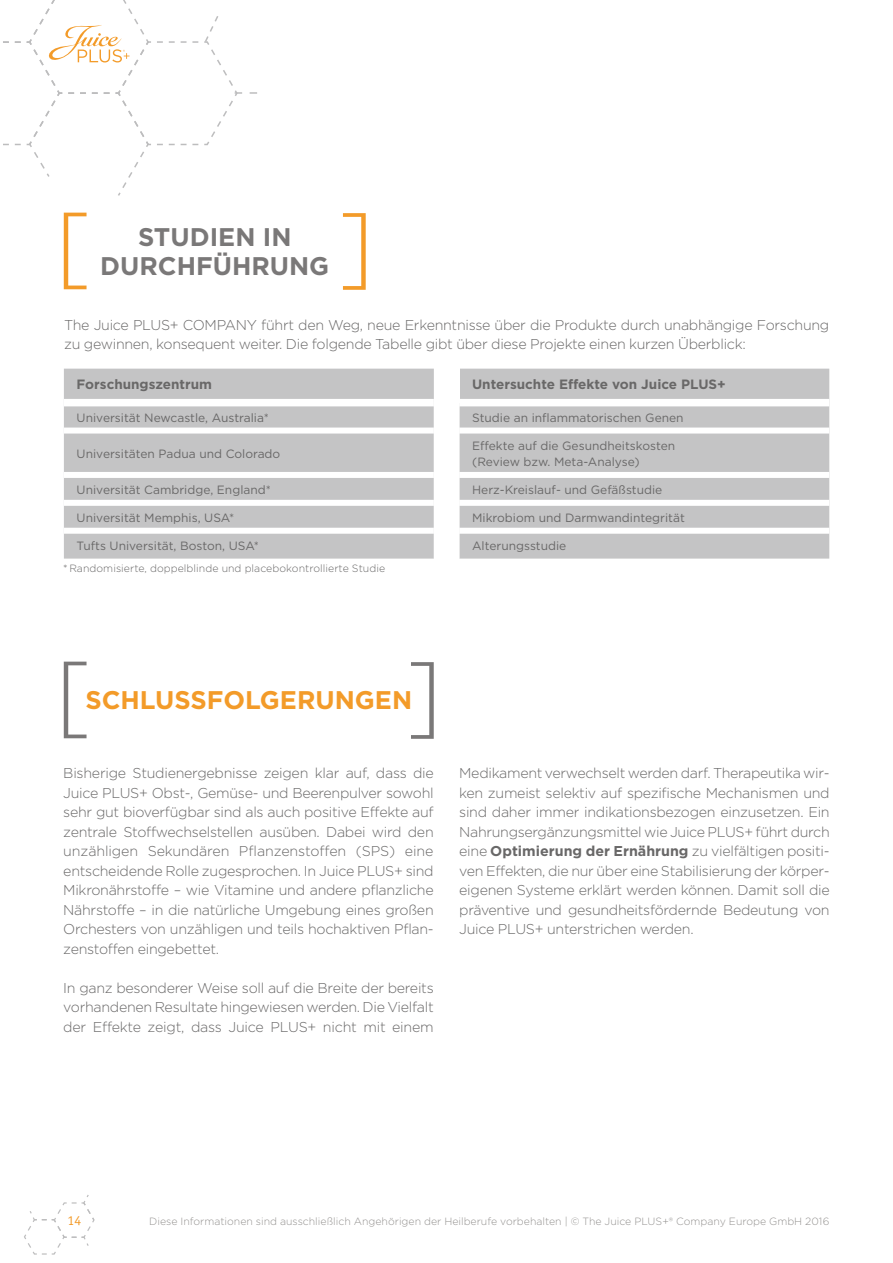
<style>
.page{position:relative;width:893px;height:1263px;background:#fff}
.page>*{position:absolute;margin:0;border:0;box-sizing:border-box;transform-origin:0 0}
.t1{font:700 25.5px/29.2px "Gotham";color:#7a7878;text-align:center}
.t2{font:700 25.5px "Gotham";color:#f39b29}
.t3{font:300 14.25px/19.5px "Gotham";letter-spacing:-.02em;color:#696868;text-align:justify}
.t4{font:700 13.5px "Gotham";color:#696868}
.t5{font:13.5px "Officina Sans";color:#f39b29}
.t6{font:12px/16.5px "Gotham";color:#696868}
.t7{font:300 10.5px "Gotham";color:#949290}
.t8{font:300 10.5px "Gotham";letter-spacing:.005em;color:#696868}
.s1{font-weight:700}
</style>
<div class="page">
<svg style="left:3px;top:0;width:254px;height:196px"></svg>
<svg style="left:24px;top:1195px;width:71px;height:60px"></svg>
<div style="left:64px;top:369px;width:765px;height:190px;background:#c4c4c5"></div>
<div style="left:434px;top:369px;width:25px;height:34px;background:#fff"></div>
<svg style="left:434px;top:406px;width:25px;height:153px"></svg>
<div style="left:64px;top:399px;width:370px;height:7px;background:#fff"></div>
<div style="left:434px;top:399px;width:25px;height:7px;background:#fff"></div>
<div style="left:459px;top:399px;width:370px;height:7px;background:#fff"></div>
<div style="left:64px;top:427px;width:370px;height:6px;background:#fff"></div>
<div style="left:434px;top:427px;width:25px;height:6px;background:#fff"></div>
<div style="left:459px;top:427px;width:370px;height:6px;background:#fff"></div>
<div style="left:64px;top:472px;width:370px;height:6px;background:#fff"></div>
<div style="left:434px;top:472px;width:25px;height:6px;background:#fff"></div>
<div style="left:459px;top:472px;width:370px;height:6px;background:#fff"></div>
<div style="left:64px;top:500px;width:370px;height:6px;background:#fff"></div>
<div style="left:434px;top:500px;width:25px;height:6px;background:#fff"></div>
<div style="left:459px;top:500px;width:370px;height:6px;background:#fff"></div>
<div style="left:64px;top:528px;width:370px;height:6px;background:#fff"></div>
<div style="left:434px;top:528px;width:25px;height:6px;background:#fff"></div>
<div style="left:459px;top:528px;width:370px;height:6px;background:#fff"></div>
<svg style="left:64px;top:213px;width:23px;height:76px"></svg>
<svg style="left:64px;top:662px;width:23px;height:76px"></svg>
<svg style="left:343px;top:213px;width:23px;height:77px"></svg>
<svg style="left:411px;top:662px;width:23px;height:77px"></svg>
<h1 class="t1" style="left:100px;top:222px;width:231px">STUDIEN IN<br>DURCHFÜHRUNG</h1>
<p class="t3" style="left:64px;top:314px;width:767px">The Juice PLUS+ COMPANY führt den Weg, neue Erkenntnisse über die Produkte durch unabhängige Forschung zu gewinnen, konsequent weiter. Die folgende Tabelle gibt über diese Projekte einen kurzen Überblick:</p>
<p class="t4" style="left:77px;top:375px;width:137px">Forschungszentrum</p>
<p class="t4" style="left:472px;top:375px;width:255px">Untersuchte Effekte von Juice PLUS+</p>
<p class="t6" style="left:77px;top:409px;width:194px">Universität Newcastle, Australia*</p>
<p class="t6" style="left:472px;top:409px;width:213px">Studie an inflammatorischen Genen</p>
<p class="t6" style="left:77px;top:445px;width:205px">Universitäten Padua und Colorado</p>
<p class="t6" style="left:472px;top:437px;width:205px">Effekte auf die Gesundheitskosten (Review bzw. Meta-Analyse)</p>
<p class="t6" style="left:77px;top:482px;width:196px">Universität Cambridge, England*</p>
<p class="t6" style="left:472px;top:482px;width:192px">Herz-Kreislauf- und Gefäßstudie</p>
<p class="t6" style="left:77px;top:509px;width:159px">Universität Memphis, USA*</p>
<p class="t6" style="left:472px;top:509px;width:214px">Mikrobiom und Darmwandintegrität</p>
<p class="t6" style="left:77px;top:537px;width:184px">Tufts Universität, Boston, USA*</p>
<p class="t6" style="left:472px;top:537px;width:96px">Alterungsstudie</p>
<p class="t8" style="left:63px;top:562px;width:323px">* Randomisierte, doppelblinde und placebokontrollierte Studie</p>
<h1 class="t2" style="left:85px;top:683px;width:328px">SCHLUSSFOLGERUNGEN</h1>
<p class="t3" style="left:63px;top:763px;width:372px">Bisherige Studienergebnisse zeigen klar auf, dass die Juice PLUS+ Obst-, Gemüse- und Beerenpulver sowohl sehr gut bioverfügbar sind als auch positive Effekte auf zentrale Stoffwechselstellen ausüben. Dabei wird den unzähligen Sekundären Pflanzenstoffen (SPS) eine entscheidende Rolle zugesprochen. In Juice PLUS+ sind Mikronährstoffe – wie Vitamine und andere pflanzliche Nährstoffe – in die natürliche Umgebung eines großen Orchesters von unzähligen und teils hochaktiven Pflan&shy;zenstoffen eingebettet.</p>
<p class="t3" style="left:63px;top:977px;width:372px">In ganz besonderer Weise soll auf die Breite der bereits vorhandenen Resultate hingewiesen werden. Die Vielfalt der Effekte zeigt, dass Juice PLUS+ nicht mit einem</p>
<p class="t3" style="left:459px;top:763px;width:372px">Medikament verwechselt werden darf. Therapeutika wir&shy;ken zumeist selektiv auf spezifische Mechanismen und sind daher immer indikationsbezogen einzusetzen. Ein Nahrungsergänzungsmittel wie Juice PLUS+ führt durch eine <span class="s1">Optimierung der Ernährung</span> zu vielfältigen positi&shy;ven Effekten, die nur über eine Stabilisierung der körper&shy;eigenen Systeme erklärt werden können. Damit soll die präventive und gesundheitsfördernde Bedeutung von Juice PLUS+ unterstrichen werden.</p>
<p class="t5" style="left:67px;top:1213px;width:15px">14</p>
<p class="t7" style="left:149px;top:1215px;width:682px">Diese Informationen sind ausschließlich Angehörigen der Heilberufe vorbehalten | © The Juice PLUS+® Company Europe GmbH 2016</p>
</div>
